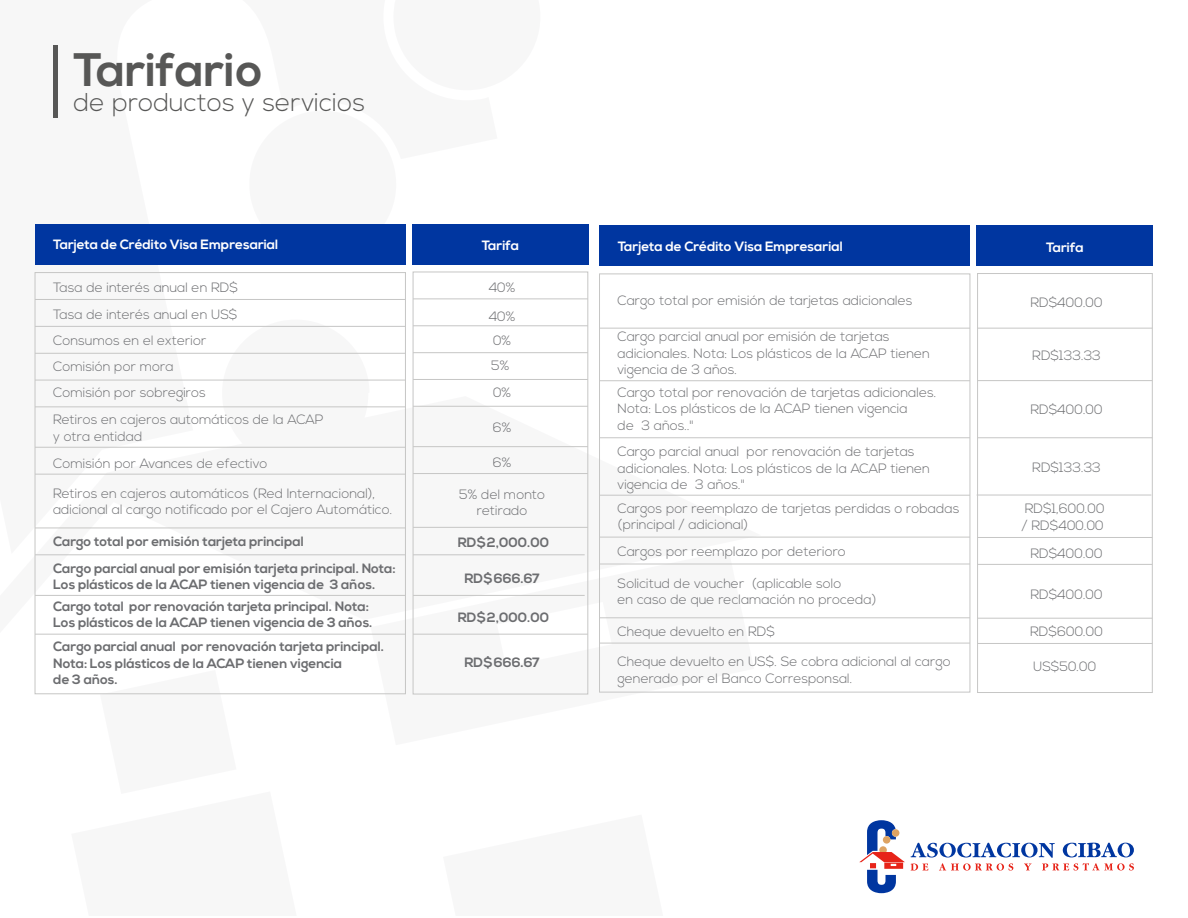
<style>
.page{position:relative;width:1188px;height:918px;background:#fff}
.page>*{position:absolute;margin:0;border:0;box-sizing:border-box;transform-origin:0 0}
.t1{font:700 46.95px "Nexa";color:#575756}
.t2{font:300 25.8px "Nexa";color:#575756}
.t3{font:300 13.5px/16.2px "Nexa";color:#6c6d70}
.t4{font:700 13.5px/16.2px "Nexa";color:#6c6d70}
.t5{font:700 13.5px "Nexa";color:#fff}
</style>
<div class="page">
<svg style="left:34px;top:45px;width:727px;height:650px"></svg>
<svg style="left:911px;top:843px;width:223px;height:28px"></svg>
<svg style="left:859px;top:820px;width:46px;height:73px"></svg>
<div style="left:53px;top:46px;width:5px;height:72px;background:#575756"></div>
<hr style="left:35px;top:634px;width:370px;height:1px;background:#c6c6c5">
<hr style="left:35px;top:554px;width:370px;height:1px;background:#c6c6c5">
<hr style="left:35px;top:595px;width:370px;height:1px;background:#c6c6c5">
<hr style="left:35px;top:528px;width:370px;height:1px;background:#c6c6c5">
<hr style="left:35px;top:474px;width:370px;height:1px;background:#c6c6c5">
<hr style="left:35px;top:447px;width:370px;height:1px;background:#c6c6c5">
<hr style="left:35px;top:406px;width:370px;height:1px;background:#c6c6c5">
<hr style="left:35px;top:380px;width:370px;height:1px;background:#c6c6c5">
<hr style="left:35px;top:353px;width:370px;height:1px;background:#c6c6c5">
<hr style="left:35px;top:326px;width:370px;height:1px;background:#c6c6c5">
<hr style="left:35px;top:299px;width:370px;height:1px;background:#c6c6c5">
<div style="left:412px;top:224px;width:176px;height:40px;background:#0036a0"></div>
<div style="left:413px;top:272px;width:175px;height:422px;border:1px solid #c6c6c5"></div>
<hr style="left:413px;top:527px;width:175px;height:1px;background:#c6c6c5">
<hr style="left:413px;top:473px;width:175px;height:1px;background:#c6c6c5">
<hr style="left:413px;top:446px;width:175px;height:1px;background:#c6c6c5">
<hr style="left:413px;top:406px;width:175px;height:1px;background:#c6c6c5">
<hr style="left:413px;top:379px;width:175px;height:1px;background:#c6c6c5">
<hr style="left:413px;top:352px;width:175px;height:1px;background:#c6c6c5">
<hr style="left:413px;top:325px;width:175px;height:1px;background:#c6c6c5">
<hr style="left:413px;top:299px;width:175px;height:1px;background:#c6c6c5">
<hr style="left:413px;top:554px;width:172px;height:1px;background:#c6c6c5">
<hr style="left:413px;top:595px;width:172px;height:1px;background:#c6c6c5">
<hr style="left:413px;top:634px;width:175px;height:1px;background:#c6c6c5">
<div style="left:35px;top:224px;width:370px;height:40px;background:#0036a0"></div>
<div style="left:977px;top:225px;width:176px;height:41px;background:#0036a0"></div>
<div style="left:977px;top:273px;width:176px;height:420px;border:1px solid #c6c6c5"></div>
<hr style="left:978px;top:643px;width:174px;height:1px;background:#c6c6c5">
<hr style="left:978px;top:618px;width:174px;height:1px;background:#c6c6c5">
<hr style="left:978px;top:564px;width:174px;height:1px;background:#c6c6c5">
<hr style="left:978px;top:537px;width:174px;height:1px;background:#c6c6c5">
<hr style="left:977px;top:495px;width:174px;height:1px;background:#c6c6c5">
<hr style="left:978px;top:328px;width:174px;height:1px;background:#c6c6c5">
<hr style="left:978px;top:380px;width:174px;height:1px;background:#c6c6c5">
<hr style="left:978px;top:437px;width:174px;height:1px;background:#c6c6c5">
<div style="left:600px;top:225px;width:370px;height:41px;background:#0036a0"></div>
<div style="left:599px;top:274px;width:371px;height:418px;border:1px solid #c6c6c5"></div>
<hr style="left:600px;top:643px;width:370px;height:1px;background:#c6c6c5">
<hr style="left:600px;top:617px;width:370px;height:1px;background:#c6c6c5">
<hr style="left:600px;top:564px;width:370px;height:1px;background:#c6c6c5">
<hr style="left:600px;top:537px;width:370px;height:1px;background:#c6c6c5">
<hr style="left:600px;top:495px;width:370px;height:1px;background:#c6c6c5">
<hr style="left:600px;top:437px;width:370px;height:1px;background:#c6c6c5">
<hr style="left:600px;top:380px;width:370px;height:1px;background:#c6c6c5">
<hr style="left:600px;top:328px;width:370px;height:1px;background:#c6c6c5">
<h1 class="t1" style="left:74px;top:42px;width:191px">Tarifario</h1>
<h2 class="t2" style="left:74px;top:88px;width:293px">de productos y servicios</h2>
<p class="t5" style="left:53px;top:237px;width:227px">Tarjeta de Crédito Visa Empresarial</p>
<p class="t3" style="left:53px;top:275px;width:186px;line-height:26.7px;text-align:justify">Tasa de interés anual en RD$ Tasa de interés anual en US$ Consumos en el exterior</p>
<p class="t3" style="left:53px;top:353px;width:272px;line-height:26.8px">Comisión por mora<br>Comisión por sobregiros<br>Retiros en cajeros automáticos de la ACAP</p>
<p class="t3" style="left:53px;top:423px;width:216px;line-height:27px">y otra entidad<br>Comisión por Avances de efectivo</p>
<p class="t3" style="left:53px;top:486px;width:341px">Retiros en cajeros automáticos (Red Internacional), adicional al cargo notificado por el Cajero Automático.</p>
<p class="t4" style="left:53px;top:534px;width:252px">Cargo total por emisión tarjeta principal</p>
<p class="t4" style="left:53px;top:560px;width:344px">Cargo parcial anual por emisión tarjeta principal. Nota:<br>Los plásticos de la ACAP tienen vigencia de 3 años.</p>
<p class="t4" style="left:53px;top:599px;width:321px">Cargo total por renovación tarjeta principal. Nota:<br>Los plásticos de la ACAP tienen vigencia de 3 años.</p>
<p class="t4" style="left:53px;top:639px;width:332px">Cargo parcial anual por renovación tarjeta principal.<br>Nota: Los plásticos de la ACAP tienen vigencia<br>de 3 años.</p>
<p class="t5" style="left:482px;top:238px;width:39px">Tarifa</p>
<p class="t3" style="left:489px;top:274px;width:28px;line-height:28.2px">40%<br>40%</p>
<p class="t3" style="left:491px;top:328px;width:22px;line-height:25.5px">0%<br>5%</p>
<p class="t3" style="left:493px;top:385px;width:20px">0%</p>
<p class="t3" style="left:493px;top:419px;width:20px">6%</p>
<p class="t3" style="left:493px;top:455px;width:20px">6%</p>
<p class="t3" style="left:459px;top:487px;width:87px;text-align:center">5% del monto retirado</p>
<p class="t4" style="left:458px;top:535px;width:93px">RD$2,000.00</p>
<p class="t4" style="left:465px;top:571px;width:77px">RD$666.67</p>
<p class="t4" style="left:458px;top:609px;width:93px">RD$2,000.00</p>
<p class="t4" style="left:465px;top:655px;width:77px">RD$666.67</p>
<p class="t5" style="left:618px;top:238px;width:227px">Tarjeta de Crédito Visa Empresarial</p>
<p class="t3" style="left:618px;top:293px;width:296px">Cargo total por emisión de tarjetas adicionales</p>
<p class="t3" style="left:618px;top:329px;width:314px">Cargo parcial anual por emisión de tarjetas adicionales. Nota: Los plásticos de la ACAP tienen vigencia de 3 años.</p>
<p class="t3" style="left:618px;top:385px;width:320px">Cargo total por renovación de tarjetas adicionales.<br>Nota: Los plásticos de la ACAP tienen vigencia<br>de 3 años.."</p>
<p class="t3" style="left:618px;top:444px;width:314px">Cargo parcial anual por renovación de tarjetas adicionales. Nota: Los plásticos de la ACAP tienen vigencia de 3 años."</p>
<p class="t3" style="left:618px;top:501px;width:343px">Cargos por reemplazo de tarjetas perdidas o robadas (principal / adicional)</p>
<p class="t3" style="left:618px;top:544px;width:230px">Cargos por reemplazo por deterioro</p>
<p class="t3" style="left:618px;top:576px;width:260px">Solicitud de voucher (aplicable solo<br>en caso de que reclamación no proceda)</p>
<p class="t3" style="left:618px;top:624px;width:159px">Cheque devuelto en RD$</p>
<p class="t3" style="left:618px;top:654px;width:335px">Cheque devuelto en US$. Se cobra adicional al cargo generado por el Banco Corresponsal.</p>
<p class="t5" style="left:1046px;top:239px;width:39px">Tarifa</p>
<p class="t3" style="left:1030px;top:294px;width:74px">RD$400.00</p>
<p class="t3" style="left:1032px;top:348px;width:70px">RD$133.33</p>
<p class="t3" style="left:1030px;top:402px;width:74px">RD$400.00</p>
<p class="t3" style="left:1032px;top:459px;width:70px">RD$133.33</p>
<p class="t3" style="left:1022px;top:501px;width:84px">RD$1,600.00 / RD$400.00</p>
<p class="t3" style="left:1030px;top:545px;width:74px">RD$400.00</p>
<p class="t3" style="left:1030px;top:587px;width:74px">RD$400.00</p>
<p class="t3" style="left:1030px;top:624px;width:74px">RD$600.00</p>
<p class="t3" style="left:1033px;top:659px;width:65px">US$50.00</p>
</div>
